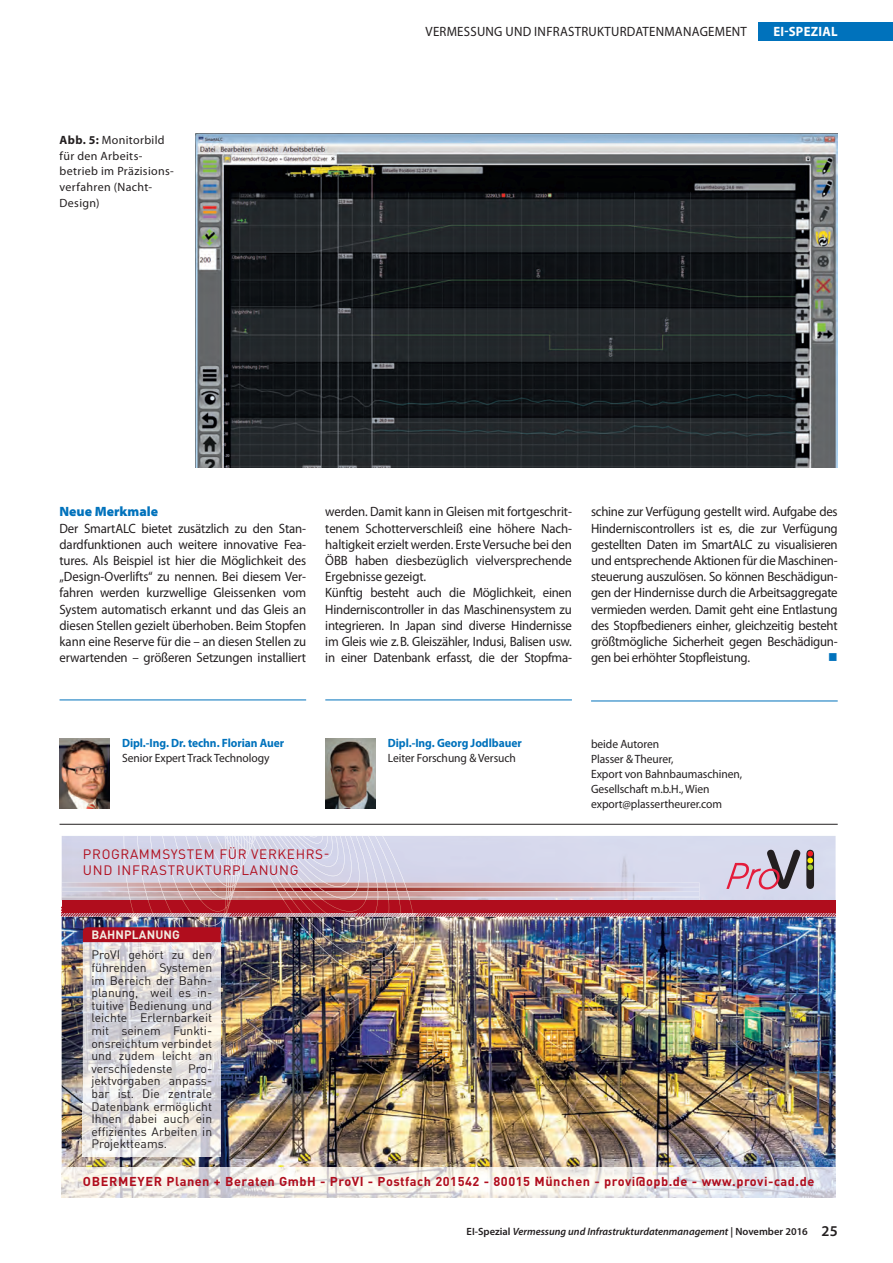
<style>
.page{position:relative;width:893px;height:1263px;background:#fff}
.page>*{position:absolute;margin:0;border:0;box-sizing:border-box;transform-origin:0 0}
.BT_FLießtext_oE_EI{font:13.5px/16.2px "Myriad Pro";letter-spacing:-.01em;color:#231f20;text-align:justify;scale:.95 1}
.t1{font:13.5px/16.2px "DIN Pro";letter-spacing:.05em;color:#b00d1d}
.BT_FLießtext_oE_EI-2{font:13.5px "Myriad Pro";letter-spacing:.02em;color:#231f20;scale:.95 1}
.BT_Z1_Zwischenübersc{font:900 semi-expanded 13.5px "Myriad Pro";color:#0072bc;scale:.95 1}
.t2{font:700 13.5px "Myriad Pro";letter-spacing:.02em;color:#fff;scale:.95 1}
.BT_FLießtext_oE_EI-3{font:13.5px "Wingdings";color:#0072bc;scale:.95 1}
.t3{font:700 12.75px "DIN Pro";letter-spacing:.04em;color:#b00d1d}
.t4{font:12.15px/12.6px "DIN Pro";color:#231f20;text-align:justify}
.BL_Autorenkasen_Info{font:12px/15px "Myriad Pro";letter-spacing:-.005em;color:#231f20;scale:.96 1}
.CA_BU_EI{font:12px/15.8px "Myriad Pro";letter-spacing:.03em;color:#231f20}
.BL_Autorenkasten_Nam{font:700 12px "Myriad Pro";letter-spacing:-.005em;color:#0072bc;scale:.96 1}
.t5{font:700 12px "DIN Pro";letter-spacing:.01em;color:#f1ece2}
.t6{font:italic 600 10.5px "Myriad Pro";color:#231f20}
.s1{font-weight:700}
.s2{font-style:normal}
.s3{font-style:normal;font-size:15px}
</style>
<div class="page">
<div style="left:758px;top:22px;width:135px;height:19px;background:#0072bc"></div>
<img style="left:196px;top:133px;width:642px;height:335px">
<img style="left:325px;top:739px;width:50px;height:69px">
<hr style="left:325px;top:699px;width:247px;height:1px;background:#0072bc">
<img style="left:60px;top:739px;width:49px;height:69px">
<hr style="left:60px;top:699px;width:246px;height:1px;background:#0072bc">
<img style="left:62px;top:836px;width:774px;height:331px">
<img style="left:62px;top:1167px;width:774px;height:30px">
<img style="left:256px;top:836px;width:8px;height:47px">
<div style="left:404px;top:836px;width:432px;height:61px;background:#d6d9ed"></div>
<img style="left:62px;top:883px;width:637px;height:14px">
<img style="left:408px;top:888px;width:291px;height:4px">
<img style="left:406px;top:887px;width:293px;height:1px">
<img style="left:62px;top:887px;width:346px;height:5px">
<img style="left:62px;top:887px;width:66px;height:1px">
<img style="left:264px;top:836px;width:140px;height:47px">
<img style="left:127px;top:883px;width:279px;height:4px">
<img style="left:295px;top:917px;width:120px;height:63px">
<img style="left:278px;top:892px;width:131px;height:5px">
<img style="left:305px;top:917px;width:96px;height:43px">
<img style="left:286px;top:892px;width:113px;height:5px">
<img style="left:316px;top:917px;width:73px;height:25px">
<img style="left:294px;top:892px;width:94px;height:5px">
<img style="left:331px;top:917px;width:42px;height:9px">
<img style="left:303px;top:892px;width:75px;height:5px">
<img style="left:313px;top:892px;width:55px;height:5px">
<img style="left:325px;top:892px;width:31px;height:5px">
<img style="left:134px;top:917px;width:92px;height:25px">
<img style="left:128px;top:892px;width:106px;height:5px">
<svg style="left:62px;top:897px;width:774px;height:20px;background:#b9414e"></svg>
<svg style="left:357px;top:887px;width:50px;height:1px"></svg>
<svg style="left:275px;top:887px;width:44px;height:1px"></svg>
<svg style="left:128px;top:887px;width:108px;height:1px"></svg>
<img style="left:83px;top:942px;width:138px;height:215px">
<img style="left:144px;top:942px;width:75px;height:38px">
<svg style="left:83px;top:927px;width:138px;height:15px;background:#ae0e1f"></svg>
<svg style="left:726px;top:850px;width:88px;height:39px;background:#b39eac"></svg>
<hr style="left:60px;top:824px;width:778px;height:1px;background:#231f20">
<hr style="left:591px;top:701px;width:247px;height:1px;background:#0072bc">
<p class="CA_BU_EI" style="left:60px;top:132px;width:116px"><span class="s1">Abb. 5:</span> Monitorbild für den Arbeits&shy;betrieb im Präzisions&shy;verfahren (Nacht-<br>Design)</p>
<p class="BT_FLießtext_oE_EI-2" style="left:426px;top:23px;width:340px">VERMESSUNG UND INFRASTRUKTURDATENMANAGEMENT</p>
<p class="t2" style="left:773px;top:23px;width:69px">EI-SPEZIAL</p>
<p class="BT_Z1_Zwischenübersc" style="left:60px;top:504px;width:105px">Neue Merkmale</p>
<p class="BT_FLießtext_oE_EI" style="left:60px;top:520px;width:261px">Der SmartALC bietet zusätzlich zu den Stan&shy;dardfunktionen auch weitere innovative Fea&shy;tures. Als Beispiel ist hier die Möglichkeit des „Design-Overlifts“ zu nennen. Bei diesem Ver&shy;fahren werden kurzwellige Gleissenken vom System automatisch erkannt und das Gleis an diesen Stellen gezielt überhoben. Beim Stopfen kann eine Reserve für die – an diesen Stellen zu erwartenden – größeren Setzungen installiert</p>
<p class="BT_FLießtext_oE_EI" style="left:325px;top:504px;width:261px">werden. Damit kann in Gleisen mit fortgeschrit&shy;tenem Schotterverschleiß eine höhere Nach&shy;haltigkeit erzielt werden. Erste Versuche bei den ÖBB haben diesbezüglich vielversprechende Ergebnisse gezeigt.</p>
<p class="BT_FLießtext_oE_EI" style="left:325px;top:585px;width:261px">Künftig besteht auch die Möglichkeit, einen Hinderniscontroller in das Maschinensystem zu integrieren. In Japan sind diverse Hindernisse im Gleis wie z.B. Gleiszähler, Indusi, Balisen usw. in einer Datenbank erfasst, die der Stopfma-</p>
<p class="BT_FLießtext_oE_EI" style="left:591px;top:504px;width:261px">schine zur Verfügung gestellt wird. Aufgabe des Hinderniscontrollers ist es, die zur Verfügung gestellten Daten im SmartALC zu visualisieren und entsprechende Aktionen für die Maschinen&shy;steuerung auszulösen. So können Beschädigun&shy;gen der Hindernisse durch die Arbeitsaggregate vermieden werden. Damit geht eine Entlastung des Stopfbedieners einher, gleichzeitig besteht größtmögliche Sicherheit gegen Beschädigun&shy;gen bei erhöhter Stopfleistung.</p>
<p class="BT_FLießtext_oE_EI-3" style="left:828px;top:650px;width:12px">■</p>
<p class="BL_Autorenkasten_Nam" style="left:122px;top:735px;width:170px">Dipl.-Ing. Dr. techn. Florian Auer</p>
<p class="BL_Autorenkasen_Info" style="left:122px;top:750px;width:155px">Senior Expert Track Technology</p>
<p class="BL_Autorenkasten_Nam" style="left:388px;top:735px;width:141px">Dipl.-Ing. Georg Jodlbauer</p>
<p class="BL_Autorenkasen_Info" style="left:388px;top:750px;width:135px">Leiter Forschung &amp; Versuch</p>
<p class="BL_Autorenkasen_Info" style="left:591px;top:736px;width:73px">beide Autoren</p>
<p class="BL_Autorenkasen_Info" style="left:591px;top:751px;width:159px">Plasser &amp; Theurer,<br>Export von Bahnbaumaschinen,<br>Gesellschaft m.b.H., Wien export@plassertheurer.com</p>
<p class="t1" style="left:83px;top:845px;width:248px">PROGRAMMSYSTEM FÜR VERKEHRS-<br>UND INFRASTRUKTURPLANUNG</p>
<p class="t5" style="left:91px;top:927px;width:90px">BAHNPLANUNG</p>
<p class="t4" style="left:91px;top:948px;width:122px">ProVI gehört zu den führenden Systemen im Bereich der Bahn&shy;planung, weil es in&shy;tuitive Bedienung und leichte Erlernbarkeit mit seinem Funkti&shy;onsreichtum verbindet und zudem leicht an verschiedenste</p>
<p class="t4" style="left:91px;top:1061px;width:122px;text-indent:97px">Pro&shy;jektvorgaben anpass&shy;bar ist. Die zentrale Datenbank ermöglicht Ihnen dabei auch ein effizientes Arbeiten in Projektteams.</p>
<p class="t3" style="left:83px;top:1172px;width:733px">OBERMEYER Planen + Beraten GmbH - ProVI - Postfach 201542 - 80015 München - provi@opb.de - www.provi-cad.de</p>
<p class="t6" style="left:467px;top:1225px;width:373px"><span class="s2">EI-Spezial</span> Vermessung und Infrastrukturdatenmanagement <span class="s2">| November 2016</span> <span class="s3">25</span></p>
</div>
